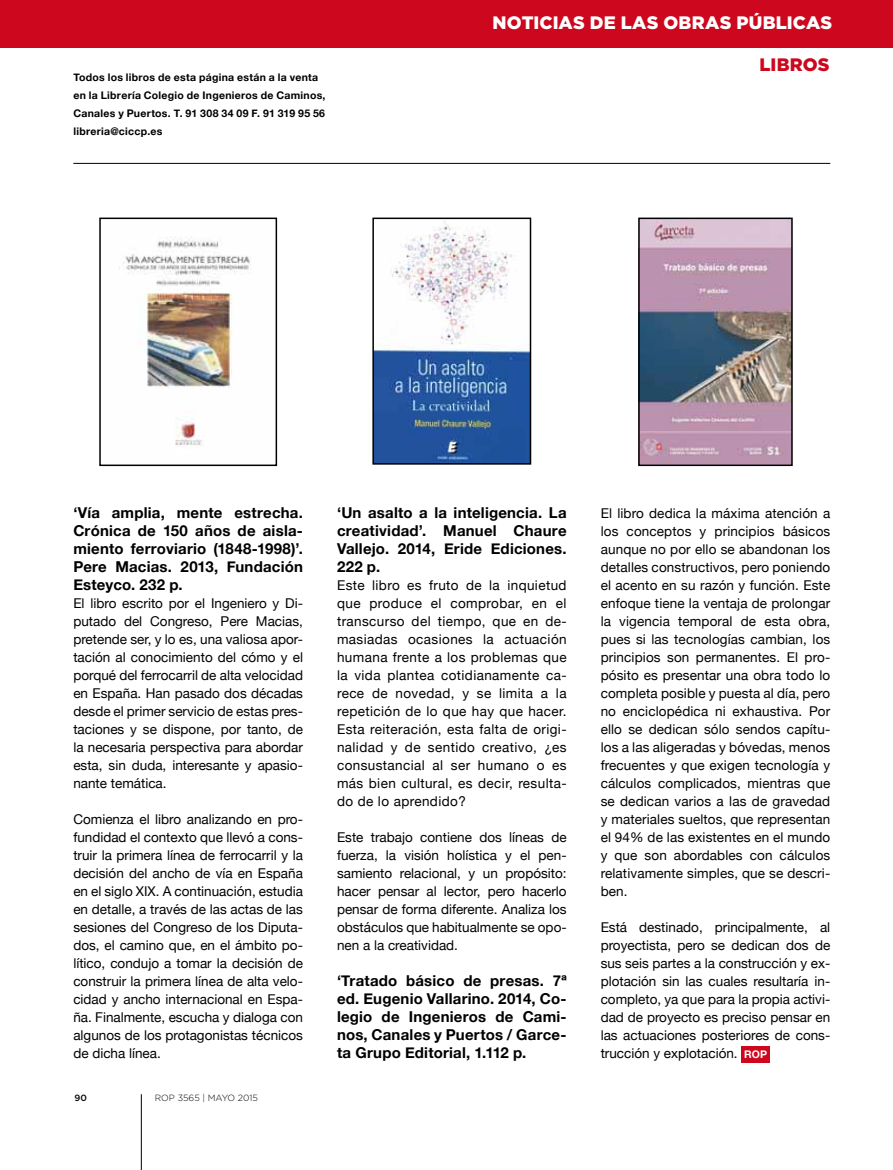
<style>
.page{position:relative;width:893px;height:1170px;background:#fff}
.page>*{position:absolute;margin:0;border:0;box-sizing:border-box;transform-origin:0 0}
.t1{font:900 18px "Gotham";letter-spacing:.01em;color:#fff}
.t2{font:900 18px "Gotham";color:#cd071e}
.t3{font:700 15px/18px "Helvetica Neue";letter-spacing:.015em;color:#000;text-align:justify}
.t4{font:13.5px/18px "Helvetica Neue";color:#000;text-align:justify}
.t5{font:700 10.5px/18px "Helvetica Neue";letter-spacing:.025em;color:#000}
.t6{font:300 9px "Gotham";color:#000}
.t7{font:500 9px "Gotham";color:#000}
.s1{font-weight:700;font-size:10.5px;color:#fff}
</style>
<div class="page">
<hr style="left:141px;top:1094px;width:1px;height:75px;background:#000">
<div style="left:0;top:0;width:893px;height:48px;background:#cd071e"></div>
<hr style="left:73px;top:163px;width:757px;height:1px;background:#000">
<div style="left:741px;top:1046px;width:29px;height:16px;background:#cd071e"></div>
<img style="left:119px;top:237px;width:132px;height:208px">
<div style="left:99px;top:217px;width:178px;height:249px;border:2px solid #000"></div>
<img style="left:375px;top:221px;width:153px;height:240px">
<div style="left:372px;top:217px;width:159px;height:247px;border:2px solid #000"></div>
<img style="left:641px;top:220px;width:149px;height:243px">
<div style="left:638px;top:217px;width:155px;height:249px;border:2px solid #000"></div>
<p class="t5" style="left:73px;top:68px;width:254px">Todos los libros de esta página están a la venta en la Librería Colegio de Ingenieros de Caminos, Canales y Puertos. T. 91 308 34 09 F. 91 319 95 56 libreria@ciccp.es</p>
<h1 class="t1" style="left:493px;top:10px;width:341px">NOTICIAS DE LAS OBRAS PÚBLICAS</h1>
<h1 class="t2" style="left:760px;top:52px;width:71px">LIBROS</h1>
<p class="t3" style="left:73px;top:503px;width:231px">‘Vía amplia, mente estrecha.<br>Crónica de 150 años de aisla&shy;miento ferroviario (1848-1998)’.<br>Pere Macias. 2013, Fundación Esteyco. 232 p.</p>
<p class="t4" style="left:73px;top:594px;width:231px">El libro escrito por el Ingeniero y Di&shy;putado del Congreso, Pere Macias, pretende ser, y lo es, una valiosa apor&shy;tación al conocimiento del cómo y el porqué del ferrocarril de alta velocidad en España. Han pasado dos décadas desde el primer servicio de estas pres&shy;taciones y se dispone, por tanto, de la necesaria perspectiva para abordar esta, sin duda, interesante y apasio&shy;nante temática.</p>
<p class="t4" style="left:73px;top:810px;width:231px">Comienza el libro analizando en pro&shy;fundidad el contexto que llevó a cons&shy;truir la primera línea de ferrocarril y la decisión del ancho de vía en España en el siglo XIX. A continuación, estudia en detalle, a través de las actas de las sesiones del Congreso de los Diputa&shy;dos, el camino que, en el ámbito po&shy;lítico, condujo a tomar la decisión de construir la primera línea de alta velo&shy;cidad y ancho internacional en Espa&shy;ña. Finalmente, escucha y dialoga con algunos de los protagonistas técnicos de dicha línea.</p>
<p class="t7" style="left:74px;top:1092px;width:14px">90</p>
<p class="t6" style="left:155px;top:1092px;width:105px">ROP 3565 | MAYO 2015</p>
<p class="t3" style="left:337px;top:503px;width:231px">‘Un asalto a la inteligencia. La creatividad’. Manuel Chaure Vallejo. 2014, Eride Ediciones.<br>222 p.</p>
<p class="t4" style="left:337px;top:576px;width:231px">Este libro es fruto de la inquietud que produce el comprobar, en el transcurso del tiempo, que en de&shy;masiadas ocasiones la actuación humana frente a los problemas que la vida plantea cotidianamente ca&shy;rece de novedad, y se limita a la repetición de lo que hay que hacer.<br>Esta reiteración, esta falta de origi&shy;nalidad y de sentido creativo, ¿es consustancial al ser humano o es más bien cultural, es decir, resulta&shy;do de lo aprendido?</p>
<p class="t4" style="left:337px;top:828px;width:231px">Este trabajo contiene dos líneas de fuerza, la visión holística y el pen&shy;samiento relacional, y un propósito: hacer pensar al lector, pero hacerlo pensar de forma diferente. Analiza los obstáculos que habitualmente se opo&shy;nen a la creatividad.</p>
<p class="t3" style="left:337px;top:971px;width:231px">‘Tratado básico de presas. 7ª ed. Eugenio Vallarino. 2014, Co&shy;legio de Ingenieros de Cami&shy;nos, Canales y Puertos / Garce&shy;ta Grupo Editorial, 1.112 p.</p>
<p class="t4" style="left:601px;top:504px;width:231px">El libro dedica la máxima atención a los conceptos y principios básicos aunque no por ello se abandonan los detalles constructivos, pero poniendo el acento en su razón y función. Este enfoque tiene la ventaja de prolongar la vigencia temporal de esta obra, pues si las tecnologías cambian, los principios son permanentes. El pro&shy;pósito es presentar una obra todo lo completa posible y puesta al día, pero no enciclopédica ni exhaustiva. Por ello se dedican sólo sendos capítu&shy;los a las aligeradas y bóvedas, menos frecuentes y que exigen tecnología y cálculos complicados, mientras que se dedican varios a las de gravedad y materiales sueltos, que representan el 94% de las existentes en el mundo y que son abordables con cálculos relativamente simples, que se descri&shy;ben.</p>
<p class="t4" style="left:601px;top:917px;width:231px">Está destinado, principalmente, al proyectista, pero se dedican dos de sus seis partes a la construcción y ex&shy;plotación sin las cuales resultaría in&shy;completo, ya que para la propia activi&shy;dad de proyecto es preciso pensar en las actuaciones posteriores de cons&shy;trucción y explotación. <span class="s1">ROP</span></p>
</div>
